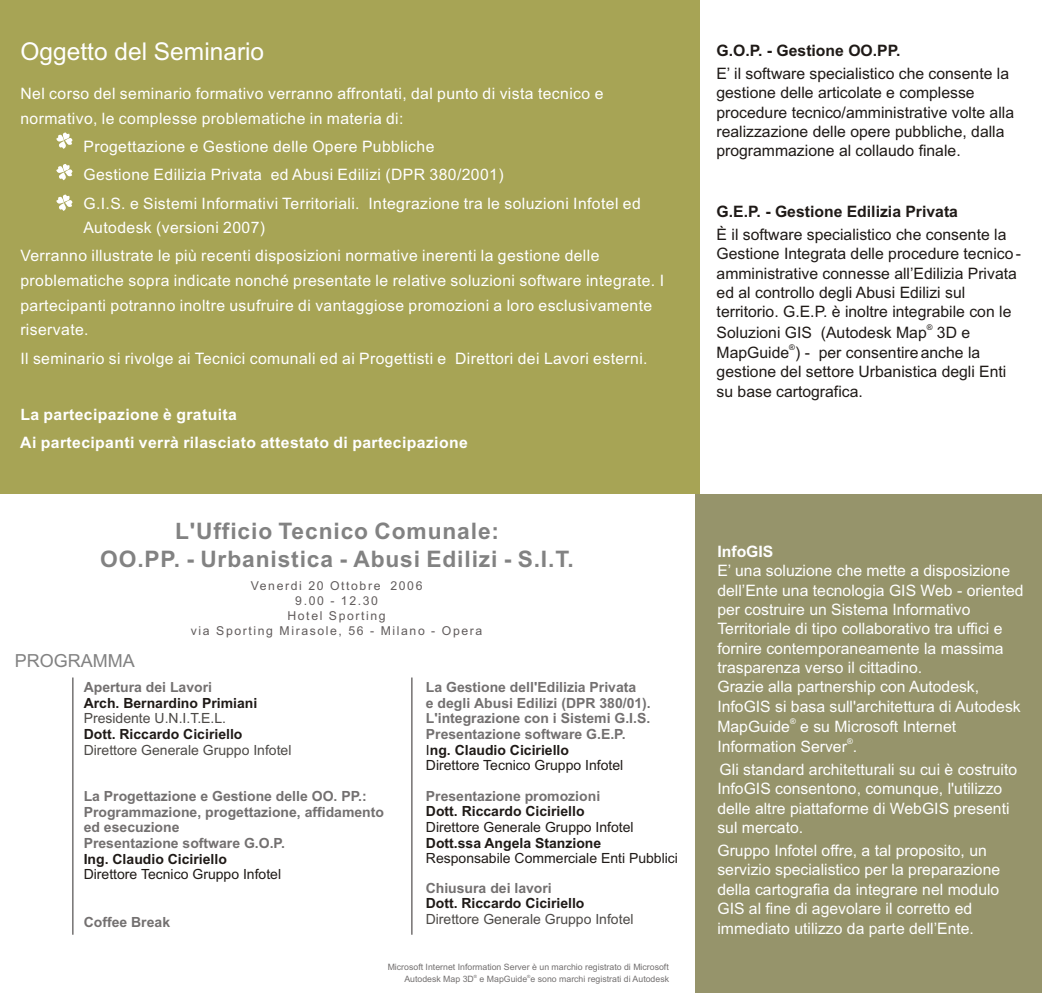
<style>
.page{position:relative;width:1042px;height:993px;background:#fff}
.page>*{position:absolute;margin:0;border:0;box-sizing:border-box;transform-origin:0 0}
.t1{font:24.5px "Arial";color:#fff}
.t2{font:700 22.75px/28px "Arial";letter-spacing:.04em;color:#828282;text-align:center}
.t3{font:18.03px "Arial";color:#828282}
.t4{font:15.75px/19.4px "Arial";color:#fff}
.t5{font:15.75px/24.7px "Arial";letter-spacing:.025em;color:#fff}
.t6{font:15.75px/19.4px "Arial";color:#1f1a17}
.t7{font:700 15.75px/28.2px "Arial";letter-spacing:.025em;color:#fff}
.t8{font:700 15.75px "Arial";color:#1f1a17}
.t9{font:700 15.75px "Arial";color:#fff}
.t10{font:700 14px/15.6px "Arial";color:#737070}
.t11{font:700 14px "Arial";color:#1f1a17}
.t12{font:14px "Arial";color:#1f1a17}
.t13{font:14px "Arial";color:#4d4a47}
.t14{font:12.25px/15px "Arial";letter-spacing:.13em;color:#615c5c;text-align:center}
.t15{font:8.75px "Arial";color:#737070}
.t16{font:7.88px "Arial";color:#1f1a17}
.t17{font:7.88px "Arial";color:#fff}
.t18{font:4.38px "Arial";color:#737070}
.s1{font-weight:400;color:#1f1a17}
.s2{color:#1f1a17}
</style>
<div class="page">
<div style="left:1px;top:0;width:699px;height:493px;background:#a7a455"></div>
<svg style="left:56px;top:132px;width:16px;height:17px"></svg>
<svg style="left:56px;top:164px;width:16px;height:16px"></svg>
<svg style="left:56px;top:194px;width:16px;height:17px"></svg>
<div style="left:695px;top:493px;width:347px;height:499px;background:#96946b"></div>
<svg style="left:72px;top:677px;width:2px;height:258px"></svg>
<svg style="left:411px;top:677px;width:2px;height:258px"></svg>
<h1 class="t1" style="left:20px;top:42px;width:245px">Oggetto del Seminario</h1>
<p class="t8" style="left:716px;top:45px;width:186px">G.O.P. - Gestione OO.PP.</p>
<p class="t6" style="left:716px;top:65px;width:299px">E’ il software specialistico che consente la gestione delle articolate e complesse procedure tecnico/amministrative volte alla realizzazione delle opere pubbliche, dalla programmazione al collaudo finale.</p>
<p class="t5" style="left:20px;top:83px;width:584px">Nel corso del seminario formativo verranno affrontati, dal punto di vista tecnico e normativo, le complesse problematiche in materia di:</p>
<p class="t5" style="left:83px;top:134px;width:559px;line-height:28.2px">Progettazione e Gestione delle Opere Pubbliche<br>Gestione Edilizia Privata ed Abusi Edilizi (DPR 380/2001)<br>G.I.S. e Sistemi Informativi Territoriali. Integrazione tra le soluzioni Infotel ed</p>
<p class="t5" style="left:20px;top:215px;width:580px;line-height:28.2px;text-indent:63px">Autodesk (versioni 2007)<br>Verranno illustrate le più recenti disposizioni normative inerenti la gestione delle</p>
<p class="t5" style="left:20px;top:269px;width:645px">problematiche sopra indicate nonché presentate le relative soluzioni software integrate. I partecipanti potranno inoltre usufruire di vantaggiose promozioni a loro esclusivamente riservate.</p>
<p class="t5" style="left:20px;top:347px;width:629px">Il seminario si rivolge ai Tecnici comunali ed ai Progettisti e Direttori dei Lavori esterni.</p>
<p class="t8" style="left:716px;top:205px;width:243px">G.E.P. - Gestione Edilizia Privata</p>
<p class="t6" style="left:716px;top:226px;width:306px">È il software specialistico che consente la Gestione Integrata delle procedure tecnico - amministrative connesse all’Edilizia Privata ed al controllo degli Abusi Edilizi sul territorio. G.E.P. è inoltre integrabile con le</p>
<p class="t16" style="left:927px;top:324px;width:7px">®</p>
<p class="t6" style="left:716px;top:324px;width:255px">Soluzioni GIS (Autodesk Map 3D e</p>
<p class="t16" style="left:789px;top:344px;width:7px">®</p>
<p class="t6" style="left:716px;top:344px;width:291px">MapGuide ) - per consentire anche la gestione del settore Urbanistica degli Enti su base cartografica.</p>
<p class="t7" style="left:20px;top:401px;width:449px">La partecipazione è gratuita<br>Ai partecipanti verrà rilasciato attestato di partecipazione</p>
<h2 class="t2" style="left:100px;top:518px;width:475px">L'Ufficio Tecnico Comunale:<br>OO.PP. - Urbanistica - Abusi Edilizi - S.I.T.</h2>
<p class="t14" style="left:191px;top:579px;width:293px">Venerdi 20 Ottobre 2006<br>9.00 - 12.30<br>Hotel Sporting<br>via Sporting Mirasole, 56 - Milano - Opera</p>
<p class="t3" style="left:15px;top:654px;width:121px">PROGRAMMA</p>
<p class="t10" style="left:84px;top:680px;width:130px">Apertura dei Lavori</p>
<p class="t11" style="left:84px;top:697px;width:175px">Arch. Bernardino Primiani</p>
<p class="t11" style="left:84px;top:728px;width:160px">Dott. Riccardo Ciciriello</p>
<p class="t10" style="left:426px;top:680px;width:226px">La Gestione dell'Edilizia Privata<br>e degli Abusi Edilizi (DPR 380/01).<br>L'integrazione con i Sistemi G.I.S.<br>Presentazione software G.E.P.<br><span class="s1">I</span><span class="s2">ng. Claudio Ciciriello<br></span><span class="s1">Direttore Tecnico Gruppo Infotel</span></p>
<p class="t13" style="left:84px;top:712px;width:144px">Presidente U.N.I.T.E.L.</p>
<p class="t13" style="left:84px;top:744px;width:209px">Direttore Generale Gruppo Infotel</p>
<p class="t10" style="left:84px;top:789px;width:302px">La Progettazione e Gestione delle OO. PP.:<br>Programmazione, progettazione, affidamento ed esecuzione<br>Presentazione software G.O.P.</p>
<p class="t11" style="left:84px;top:853px;width:145px">Ing. Claudio Ciciriello</p>
<p class="t12" style="left:84px;top:868px;width:199px">Direttore Tecnico Gruppo Infotel</p>
<p class="t10" style="left:84px;top:914px;width:88px">Coffee Break</p>
<p class="t10" style="left:426px;top:789px;width:176px">Presentazione promozioni</p>
<p class="t11" style="left:426px;top:806px;width:160px">Dott. Riccardo Ciciriello</p>
<p class="t12" style="left:426px;top:821px;width:209px">Direttore Generale Gruppo Infotel</p>
<p class="t11" style="left:426px;top:837px;width:177px">Dott.ssa Angela Stanzione</p>
<p class="t12" style="left:426px;top:852px;width:254px">Responsabile Commerciale Enti Pubblici</p>
<p class="t10" style="left:426px;top:881px;width:128px">Chiusura dei lavori</p>
<p class="t11" style="left:426px;top:897px;width:160px">Dott. Riccardo Ciciriello</p>
<p class="t13" style="left:426px;top:913px;width:209px">Direttore Generale Gruppo Infotel</p>
<p class="t15" style="left:388px;top:963px;width:283px">Microsoft Internet Information Server è un marchio registrato di Microsoft</p>
<p class="t18" style="left:474px;top:974px;width:5px">®</p>
<p class="t18" style="left:527px;top:974px;width:5px">®</p>
<p class="t15" style="left:404px;top:975px;width:266px">Autodesk Map 3D e MapGuide e sono marchi registrati di Autodesk</p>
<p class="t9" style="left:717px;top:545px;width:58px">InfoGIS</p>
<p class="t4" style="left:717px;top:562px;width:308px">E’ una soluzione che mette a disposizione dell’Ente una tecnologia GIS Web - oriented per costruire un Sistema Informativo Territoriale di tipo collaborativo tra uffici e fornire contemporaneamente la massima trasparenza verso il cittadino.<br>Grazie alla partnership con Autodesk, InfoGIS si basa sull'architettura di Autodesk</p>
<p class="t17" style="left:790px;top:718px;width:7px">®</p>
<p class="t4" style="left:717px;top:718px;width:240px">MapGuide e su Microsoft Internet</p>
<p class="t17" style="left:847px;top:738px;width:7px">®</p>
<p class="t4" style="left:717px;top:736px;width:301px;line-height:22.9px">Information Server .<br>Gli standard architetturali su cui è costruito</p>
<p class="t4" style="left:717px;top:780px;width:294px">InfoGIS consentono, comunque, l'utilizzo delle altre piattaforme di WebGIS presenti sul mercato.</p>
<p class="t4" style="left:717px;top:842px;width:284px">Gruppo Infotel offre, a tal proposito, un servizio specialistico per la preparazione della cartografia da integrare nel modulo GIS al fine di agevolare il corretto ed immediato utilizzo da parte dell’Ente.</p>
</div>
